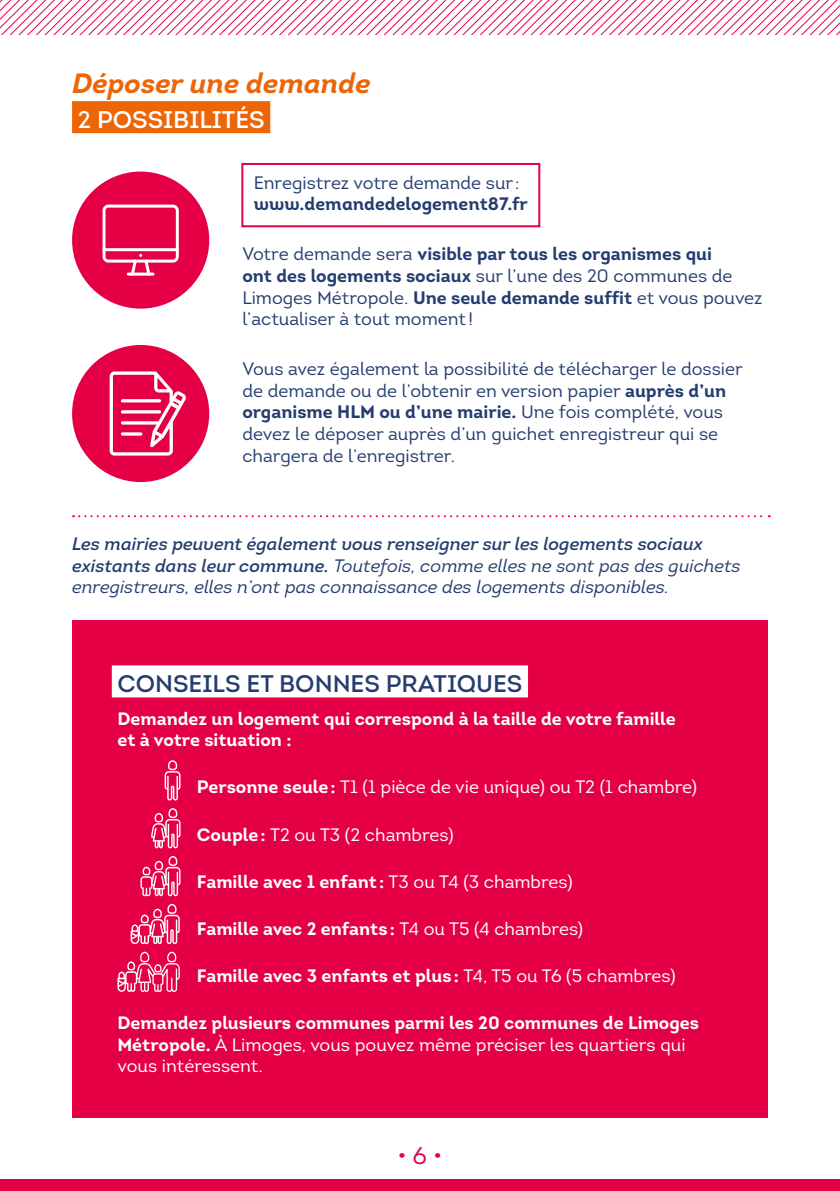
<style>
.page{position:relative;width:840px;height:1191px;background:#fff}
.page>*{position:absolute;margin:0;border:0;box-sizing:border-box;transform-origin:0 0}
.t1{font:italic 700 28px "Intro";color:#ec6608}
.t2{font:24px "Intro Semi Bold Caps";color:#243d70}
.t3{font:24px "Intro Semi Bold Caps";color:#fff}
.t4{font:24px "Intro";color:#e50046}
.t5{font:18px/21.6px "Intro";color:#243d70}
.t6{font:700 18px/21.6px "Intro";color:#fff}
.t7{font:italic 18px/21.6px "Intro";color:#243d70}
.t8{font:18px "Intro";color:#fff}
.t9{font:18px "Intro Bold Alt";color:#243d70}
.s1{font-weight:700}
.s2{font-weight:600}
.s3{font-weight:400}
</style>
<div class="page">
<svg style="left:0;top:0;width:839px;height:34px"></svg>
<div style="left:0;top:1179px;width:839px;height:12px;background:#e50046"></div>
<div style="left:72px;top:101px;width:198px;height:32px;background:#ec6608"></div>
<div style="left:241px;top:163px;width:299px;height:64px;border:2px solid #e50046"></div>
<svg style="left:73px;top:515px;width:696px;height:2px"></svg>
<div style="left:72px;top:171px;width:137px;height:138px;background:#e50046;border-radius:50%"></div>
<div style="left:72px;top:345px;width:137px;height:137px;background:#e50046;border-radius:50%"></div>
<svg style="left:102px;top:205px;width:77px;height:71px"></svg>
<svg style="left:110px;top:371px;width:76px;height:84px"></svg>
<div style="left:72px;top:620px;width:695px;height:497px;background:#e50046"></div>
<div style="left:112px;top:665px;width:415px;height:32px;background:#fff"></div>
<svg style="left:117px;top:951px;width:63px;height:41px"></svg>
<svg style="left:131px;top:904px;width:49px;height:40px"></svg>
<svg style="left:140px;top:856px;width:40px;height:40px"></svg>
<svg style="left:151px;top:808px;width:29px;height:40px"></svg>
<svg style="left:164px;top:760px;width:16px;height:40px"></svg>
<h1 class="t1" style="left:72px;top:65px;width:300px">Déposer une demande</h1>
<h2 class="t3" style="left:78px;top:104px;width:188px">2 POSSIBILITÉS</h2>
<p class="t5" style="left:253px;top:172px;width:267px">Enregistrez votre demande sur:</p>
<p class="t9" style="left:253px;top:193px;width:275px">www.demandedelogement87.fr</p>
<p class="t5" style="left:242px;top:243px;width:521px">Votre demande sera <span class="s1">visible par tous les organismes qui<br>ont des logements sociaux</span> sur l’une des 20 communes de Limoges Métropole. <span class="s1">Une seule demande suffit</span> et vous pouvez l’actualiser à tout moment !</p>
<p class="t5" style="left:242px;top:358px;width:501px">Vous avez également la possibilité de télécharger le dossier de demande ou de l’obtenir en version papier <span class="s1">auprès d’un organisme HLM ou d’une mairie.</span> Une fois complété, vous devez le déposer auprès d’un guichet enregistreur qui se chargera de l’enregistrer.</p>
<p class="t7" style="left:72px;top:533px;width:669px"><span class="s2">Les mairies peuvent également vous renseigner sur les logements sociaux existants dans leur commune.</span> Toutefois, comme elles ne sont pas des guichets enregistreurs, elles n’ont pas connaissance des logements disponibles.</p>
<h2 class="t2" style="left:117px;top:668px;width:406px">CONSEILS ET BONNES PRATIQUES</h2>
<p class="t6" style="left:117px;top:707px;width:559px">Demandez un logement qui correspond à la taille de votre famille et à votre situation :</p>
<p class="t8" style="left:197px;top:776px;width:501px"><span class="s1">Personne seule:</span> T1 (1 pièce de vie unique) ou T2 (1 chambre)</p>
<p class="t8" style="left:197px;top:823px;width:258px"><span class="s1">Couple:</span> T2 ou T3 (2 chambres)</p>
<p class="t6" style="left:197px;top:870px;width:377px">Famille avec 1 enfant : <span class="s3">T3 ou T4 (3 chambres)</span></p>
<p class="t6" style="left:197px;top:917px;width:387px">Famille avec 2 enfants: <span class="s3">T4 ou T5 (4 chambres)</span></p>
<p class="t6" style="left:197px;top:964px;width:480px">Famille avec 3 enfants et plus: <span class="s3">T4, T5 ou T6 (5 chambres)</span></p>
<p class="t6" style="left:117px;top:1011px;width:582px">Demandez plusieurs communes parmi les 20 communes de Limoges<br>Métropole. <span class="s3">À Limoges, vous pouvez même préciser les quartiers qui vous intéressent.</span></p>
<h2 class="t4" style="left:397px;top:1140px;width:47px">• 6 •</h2>
</div>
